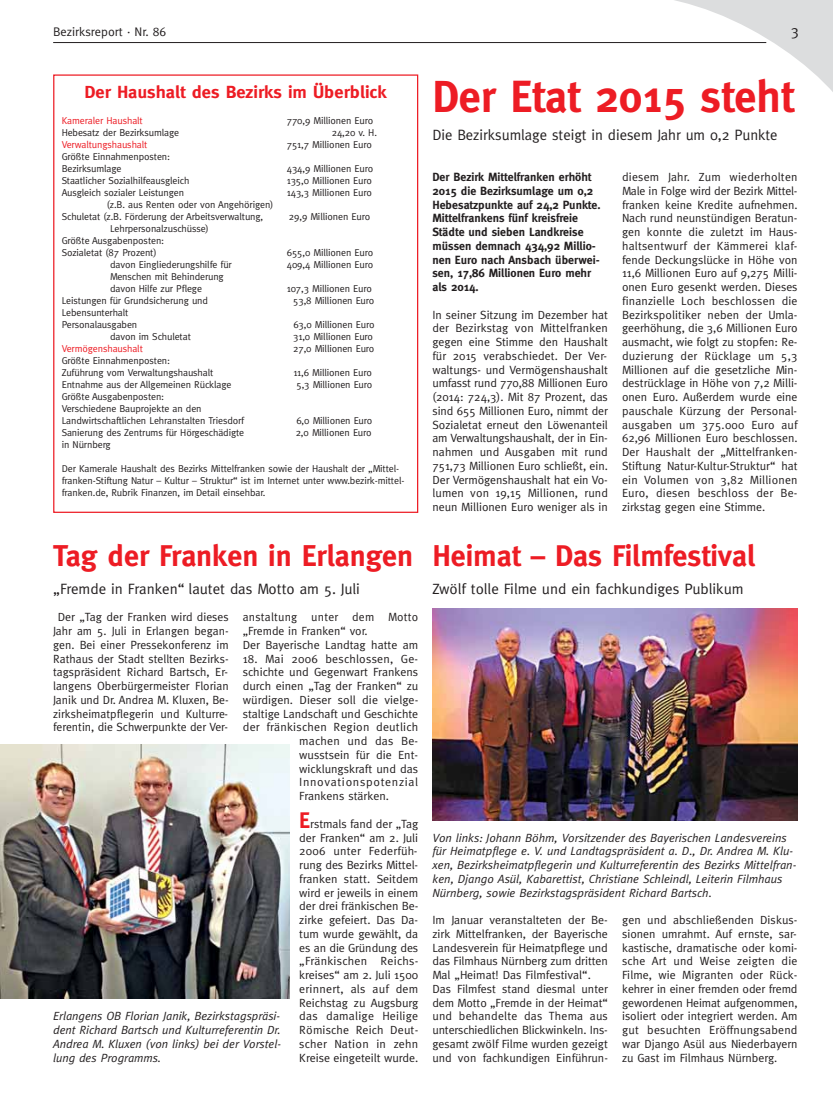
<style>
.page{position:relative;width:833px;height:1117px;background:#fff}
.page>*{position:absolute;margin:0;border:0;box-sizing:border-box;transform-origin:0 0}
.t1{font:700 45px "Meta";color:#ed1c24}
.t2{font:700 30px "Meta";color:#ed1c24}
.t3{font:700 17.5px "Meta";color:#ed1c24;scale:1.05 1}
.t4{font:15px "Meta";color:#231f20}
.t5{font:15px "Meta Caps";color:#231f20}
.t6{font:12.5px "Meta";color:#231f20}
.t7{font:11.88px/13.8px "Meta";color:#231f20;text-align:justify}
.t8{font:italic 11.88px/13.8px "Meta";color:#231f20}
.t9{font:700 11.88px/13.8px "Meta";color:#231f20}
.t10{font:11.88px "Meta";letter-spacing:.02em;color:#231f20}
.t11{font:11.88px "Meta";letter-spacing:.055em;color:#231f20}
.t12{font:10px/12px "Meta";letter-spacing:-.01em;color:#231f20}
.t13{font:10px "Meta";letter-spacing:-.01em;color:#ed1c24}
.s1{font-weight:700;font-size:22.5px;color:#ed1c24}
</style>
<div class="page">
<svg style="left:648px;top:0;width:185px;height:92px"></svg>
<hr style="left:53px;top:42px;width:713px;height:1px;background:#231f20">
<img style="left:432px;top:608px;width:365px;height:212px">
<img style="left:0;top:744px;width:289px;height:254px">
<p class="t6" style="left:53px;top:27px;width:114px">Bezirksreport · Nr. 86</p>
<p class="t5" style="left:790px;top:24px;width:10px">3</p>
<h3 class="t3" style="left:84px;top:84px;width:289px">Der Haushalt des Bezirks im Überblick</h3>
<p class="t13" style="left:62px;top:116px;width:83px">Kameraler Haushalt</p>
<p class="t12" style="left:287px;top:115px;width:88px">770,9 Millionen Euro</p>
<p class="t12" style="left:62px;top:127px;width:119px">Hebesatz der Bezirksumlage</p>
<p class="t12" style="left:332px;top:127px;width:47px">24,20 v. H.</p>
<p class="t13" style="left:62px;top:140px;width:87px">Verwaltungshaushalt</p>
<p class="t12" style="left:287px;top:139px;width:87px">751,7 Millionen Euro</p>
<p class="t12" style="left:62px;top:151px;width:110px">Größte Einnahmenposten:<br>Bezirksumlage</p>
<p class="t12" style="left:287px;top:163px;width:88px">434,9 Millionen Euro</p>
<p class="t12" style="left:62px;top:175px;width:129px">Staatlicher Sozialhilfeausgleich</p>
<p class="t12" style="left:287px;top:175px;width:87px">135,0 Millionen Euro</p>
<p class="t12" style="left:62px;top:187px;width:124px">Ausgleich sozialer Leistungen</p>
<p class="t12" style="left:287px;top:187px;width:87px">143,3 Millionen Euro</p>
<p class="t12" style="left:62px;top:199px;width:213px;text-indent:45px">(z.B. aus Renten oder von Angehörigen)<br>Schuletat (z.B. Förderung der Arbeitsverwaltung,</p>
<p class="t12" style="left:289px;top:211px;width:83px">29,9 Millionen Euro</p>
<p class="t12" style="left:62px;top:223px;width:149px;text-indent:48px">Lehrpersonalzuschüsse)<br>Größte Ausgabenposten:<br>Sozialetat (87 Prozent)</p>
<p class="t12" style="left:287px;top:247px;width:88px">655,0 Millionen Euro</p>
<p class="t12" style="left:110px;top:259px;width:123px">davon Eingliederungshilfe für</p>
<p class="t12" style="left:287px;top:259px;width:88px">409,4 Millionen Euro</p>
<p class="t12" style="left:110px;top:271px;width:115px">Menschen mit Behinderung davon Hilfe zur Pflege</p>
<p class="t12" style="left:287px;top:283px;width:87px">107,3 Millionen Euro</p>
<p class="t12" style="left:62px;top:295px;width:148px">Leistungen für Grundsicherung und</p>
<p class="t12" style="left:293px;top:295px;width:83px">53,8 Millionen Euro</p>
<p class="t12" style="left:62px;top:307px;width:77px">Lebensunterhalt<br>Personalausgaben</p>
<p class="t12" style="left:293px;top:319px;width:83px">63,0 Millionen Euro</p>
<p class="t12" style="left:110px;top:331px;width:82px">davon im Schuletat</p>
<p class="t12" style="left:293px;top:331px;width:81px">31,0 Millionen Euro</p>
<p class="t13" style="left:62px;top:344px;width:83px">Vermögenshaushalt</p>
<p class="t12" style="left:293px;top:343px;width:83px">27,0 Millionen Euro</p>
<p class="t12" style="left:62px;top:355px;width:153px">Größte Einnahmenposten:<br>Zuführung vom Verwaltungshaushalt</p>
<p class="t12" style="left:293px;top:367px;width:80px">11,6 Millionen Euro</p>
<p class="t12" style="left:62px;top:379px;width:171px">Entnahme aus der Allgemeinen Rücklage</p>
<p class="t12" style="left:296px;top:379px;width:77px">5,3 Millionen Euro</p>
<p class="t12" style="left:62px;top:391px;width:184px">Größte Ausgabenposten:<br>Verschiedene Bauprojekte an den<br>Landwirtschaftlichen Lehranstalten Triesdorf</p>
<p class="t12" style="left:296px;top:415px;width:77px">6,0 Millionen Euro</p>
<p class="t12" style="left:62px;top:427px;width:184px">Sanierung des Zentrums für Hörgeschädigte</p>
<p class="t12" style="left:296px;top:427px;width:77px">2,0 Millionen Euro</p>
<p class="t12" style="left:62px;top:439px;width:50px">in Nürnberg</p>
<p class="t12" style="left:62px;top:463px;width:344px">Der Kamerale Haushalt des Bezirks Mittelfranken sowie der Haushalt der „Mittel&shy;franken-Stiftung Natur – Kultur – Struktur“ ist im Internet unter www.bezirk-mittel&shy;franken.de, Rubrik Finanzen, im Detail einsehbar.</p>
<h2 class="t2" style="left:53px;top:540px;width:361px">Tag der Franken in Erlangen</h2>
<p class="t4" style="left:53px;top:582px;width:308px">„Fremde in Franken“ lautet das Motto am 5. Juli</p>
<p class="t7" style="left:53px;top:611px;width:177px;text-align:center">Der „Tag der Franken wird dieses Jahr am 5. Juli in Erlangen began&shy;gen. Bei einer Pressekonferenz im Rathaus der Stadt stellten Bezirks&shy;tagspräsident Richard Bartsch, Er&shy;langens Oberbürgermeister Florian Janik und Dr. Andrea M. Kluxen, Be&shy;zirksheimatpflegerin und Kulturre&shy;ferentin, die Schwerpunkte der Ver-</p>
<p class="t7" style="left:243px;top:611px;width:177px;text-align:left">anstaltung unter dem Motto „Fremde in Franken“ vor.<br>Der Bayerische Landtag hatte am</p>
<p class="t10" style="left:243px;top:653px;width:177px">18. Mai 2006 beschlossen, Ge-</p>
<p class="t7" style="left:243px;top:666px;width:177px">schichte und Gegenwart Frankens</p>
<p class="t7" style="left:243px;top:680px;width:177px">durch einen „Tag der Franken“ zu</p>
<p class="t7" style="left:243px;top:694px;width:177px">würdigen. Dieser soll die vielge-</p>
<p class="t7" style="left:243px;top:707px;width:177px">staltige Landschaft und Geschichte</p>
<p class="t10" style="left:243px;top:722px;width:177px">der fränkischen Region deutlich</p>
<p class="t10" style="left:299px;top:736px;width:120px">machen und das Be-</p>
<p class="t7" style="left:299px;top:749px;width:120px">wusstsein für die Ent-</p>
<p class="t7" style="left:299px;top:762px;width:120px">wicklungskraft und das</p>
<p class="t11" style="left:299px;top:777px;width:120px">Innovationspotenzial</p>
<p class="t7" style="left:299px;top:790px;width:91px">Frankens stärken.</p>
<p class="t7" style="left:299px;top:817px;width:121px"><span class="s1">E</span>rstmals fand der „Tag der Franken“ am 2. Juli 2006 unter Federfüh&shy;rung des Bezirks Mittel&shy;franken statt. Seitdem wird er jeweils in einem der drei fränkischen Be&shy;zirke gefeiert. Das Da&shy;tum wurde gewählt, da es an die Gründung des „Fränkischen Reichs&shy;kreises“ am 2. Juli 1500 erinnert, als auf dem Reichstag zu Augsburg das damalige Heilige Römische Reich Deut&shy;scher Nation in zehn Kreise eingeteilt wurde.</p>
<p class="t8" style="left:53px;top:1010px;width:229px;text-align:justify">Erlangens OB Florian Janik, Bezirkstagspräsi&shy;dent Richard Bartsch und Kulturreferentin Dr.<br>Andrea M. Kluxen (von links) bei der Vorstel&shy;lung des Programms.</p>
<h1 class="t1" style="left:432px;top:74px;width:363px">Der Etat 2015 steht</h1>
<p class="t4" style="left:432px;top:129px;width:347px">Die Bezirksumlage steigt in diesem Jahr um 0,2 Punkte</p>
<p class="t9" style="left:432px;top:170px;width:170px">Der Bezirk Mittelfranken erhöht<br>2015 die Bezirksumlage um 0,2<br>Hebesatzpunkte auf 24,2 Punkte.<br>Mittelfrankens fünf kreisfreie<br>Städte und sieben Landkreise müssen demnach 434,92 Millio&shy;nen Euro nach Ansbach überwei&shy;sen, 17,86 Millionen Euro mehr als 2014.</p>
<p class="t7" style="left:432px;top:309px;width:177px">In seiner Sitzung im Dezember hat der Bezirkstag von Mittelfranken gegen eine Stimme den Haushalt für 2015 verabschiedet. Der Ver&shy;waltungs- und Vermögenshaushalt umfasst rund 770,88 Millionen Euro (2014: 724,3). Mit 87 Prozent, das sind 655 Millionen Euro, nimmt der Sozialetat erneut den Löwenanteil am Verwaltungshaushalt, der in Ein&shy;nahmen und Ausgaben mit rund 751,73 Millionen Euro schließt, ein.<br>Der Vermögenshaushalt hat ein Vo&shy;lumen von 19,15 Millionen, rund neun Millionen Euro weniger als in</p>
<p class="t7" style="left:622px;top:171px;width:177px">diesem Jahr. Zum wiederholten Male in Folge wird der Bezirk Mittel&shy;franken keine Kredite aufnehmen.<br>Nach rund neunstündigen Beratun&shy;gen konnte die zuletzt im Haus&shy;haltsentwurf der Kämmerei klaf&shy;fende Deckungslücke in Höhe von 11,6 Millionen Euro auf 9,275 Milli&shy;onen Euro gesenkt werden. Dieses finanzielle Loch beschlossen die Bezirkspolitiker neben der Umla&shy;geerhöhung, die 3,6 Millionen Euro ausmacht, wie folgt zu stopfen: Re&shy;duzierung der Rücklage um 5,3<br>Millionen auf die gesetzliche Min&shy;destrücklage in Höhe von 7,2 Milli&shy;onen Euro. Außerdem wurde eine pauschale Kürzung der Personal&shy;ausgaben um 375.000 Euro auf 62,96 Millionen Euro beschlossen.<br>Der Haushalt der „Mittelfranken-Stiftung Natur-Kultur-Struktur“ hat ein Volumen von 3,82 Millionen Euro, diesen beschloss der Be&shy;zirkstag gegen eine Stimme.</p>
<h2 class="t2" style="left:432px;top:540px;width:324px">Heimat – Das Filmfestival</h2>
<p class="t4" style="left:432px;top:582px;width:312px">Zwölf tolle Filme und ein fachkundiges Publikum</p>
<p class="t8" style="left:432px;top:831px;width:365px">Von links: Johann Böhm, Vorsitzender des Bayerischen Landesvereins für Heimatpflege e. V. und Landtagspräsident a. D., Dr. Andrea M. Klu&shy;xen, Bezirksheimatpflegerin und Kulturreferentin des Bezirks Mittelfran&shy;ken, Django Asül, Kabarettist, Christiane Schleindl, Leiterin Filmhaus Nürnberg, sowie Bezirkstagspräsident Richard Bartsch.</p>
<p class="t7" style="left:432px;top:914px;width:177px;text-align:left">Im Januar veranstalteten der Be&shy;zirk Mittelfranken, der Bayerische Lan des verein für Heimatpflege und das Filmhaus Nürnberg zum dritten Mal „Heimat! Das Filmfestival“.<br>Das Filmfest stand diesmal unter dem Motto „Fremde in der Heimat“ und behandelte das Thema aus unterschiedlichen Blickwinkeln. Ins&shy;gesamt zwölf Filme wurden gezeigt und von fachkundigen Einführun-</p>
<p class="t7" style="left:622px;top:914px;width:177px">gen und abschließenden Diskus&shy;sionen umrahmt. Auf ernste, sar&shy;kastische, dramatische oder komi&shy;sche Art und Weise zeigten die Filme, wie Migranten oder Rück&shy;kehrer in einer fremden oder fremd gewordenen Heimat aufgenommen, isoliert oder integriert werden. Am gut besuchten Eröffnungsabend war Django Asül aus Niederbayern zu Gast im Filmhaus Nürnberg.</p>
</div>
